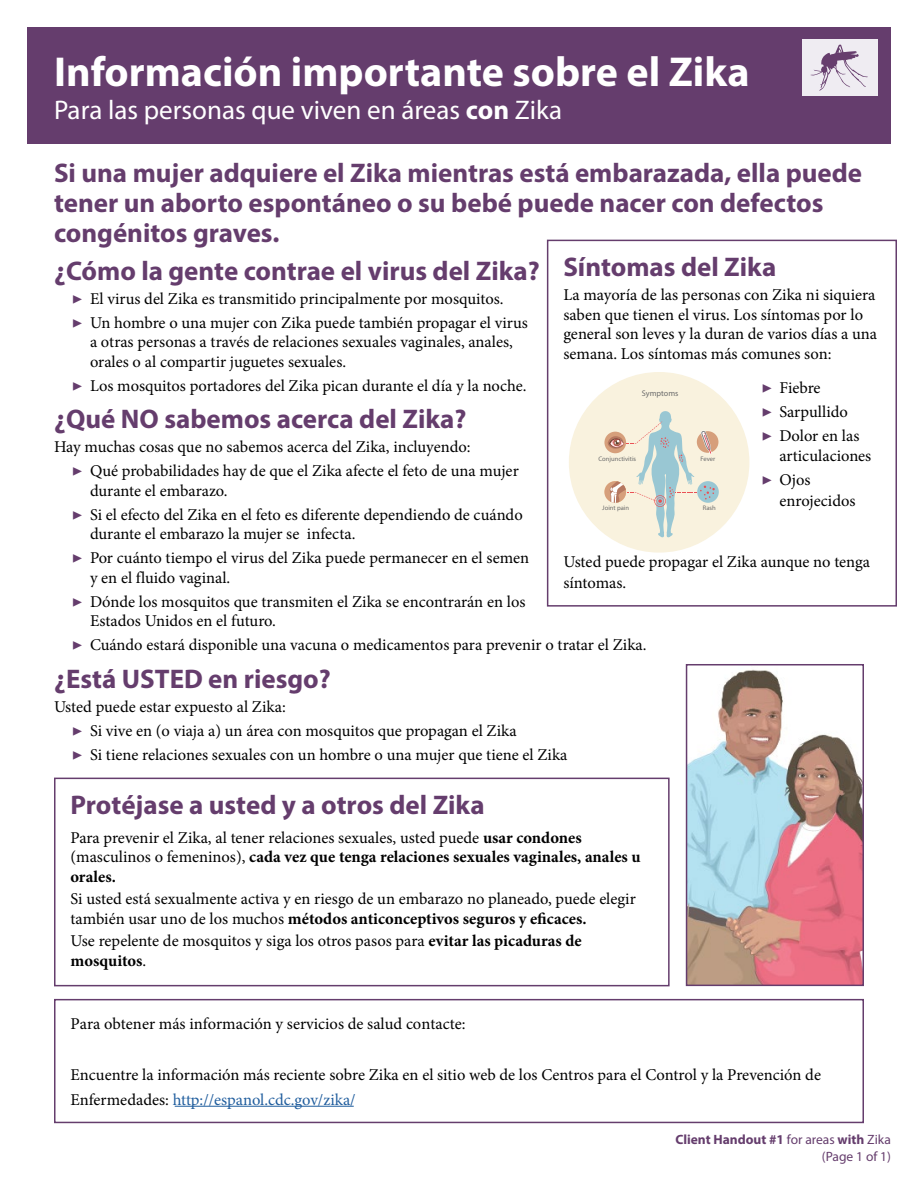
<style>
.page{position:relative;width:918px;height:1188px;background:#fff}
.page>*{position:absolute;margin:0;border:0;box-sizing:border-box;transform-origin:0 0}
.t1{font:700 42px "Myriad Pro";color:#fff}
.t2{font:700 27px/30px "Myriad Pro";color:#653d6d}
.t3{font:27px "Myriad Pro";color:#fff}
.t4{font:16.5px/24px "Minion Pro";color:#000}
.t5{font:13.5px/16.5px "Myriad Pro";color:#653d6d;text-align:right}
.t6{font:8.25px "Optima LT Std";color:#6b6b6b}
.t7{font:700 6.6px "Optima LT Std";color:#6b6b6b}
.s1{font-weight:700}
.s2{font-size:18px;color:#653d6d}
.s3{color:#215e9e}
</style>
<div class="page">
<div style="left:27px;top:27px;width:864px;height:117px;background:#653d6d"></div>
<div style="left:547px;top:240px;width:350px;height:367px;border:2px solid #653d6d"></div>
<div style="left:569px;top:372px;width:180px;height:181px;background:#f9f2de;border-radius:50%"></div>
<svg style="left:604px;top:432px;width:22px;height:21px"></svg>
<div style="left:697px;top:431px;width:21px;height:22px;background:#d69f7b;border-radius:50%"></div>
<svg style="left:697px;top:481px;width:22px;height:22px"></svg>
<svg style="left:604px;top:481px;width:22px;height:22px"></svg>
<svg style="left:608px;top:411px;width:107px;height:126px"></svg>
<img style="left:689px;top:669px;width:172px;height:314px">
<div style="left:686px;top:664px;width:178px;height:322px;border:2px solid #653d6d"></div>
<div style="left:802px;top:40px;width:76px;height:56px;background:#efecf2"></div>
<svg style="left:810px;top:45px;width:58px;height:46px"></svg>
<div style="left:54px;top:778px;width:616px;height:208px;border:2px solid #653d6d"></div>
<hr style="left:175px;top:1106px;width:179px;height:1px;background:#215e9e">
<div style="left:54px;top:999px;width:810px;height:124px;border:2px solid #653d6d"></div>
<h1 class="t1" style="left:54px;top:44px;width:697px">Información importante sobre el Zika</h1>
<h2 class="t3" style="left:54px;top:93px;width:510px">Para las personas que viven en áreas <span class="s1">con</span> Zika</h2>
<h2 class="t2" style="left:54px;top:157px;width:810px">Si una mujer adquiere el Zika mientras está embarazada, ella puede tener un aborto espontáneo o su bebé puede nacer con defectos congénitos graves.</h2>
<h2 class="t2" style="left:54px;top:255px;width:487px">¿Cómo la gente contrae el virus del Zika?</h2>
<p class="t4" style="left:72px;top:287px;width:457px"><span class="s2">▶</span> El virus del Zika es transmitido principalmente por mosquitos.<br><span class="s2">▶</span> Un hombre o una mujer con Zika puede también propagar el virus</p>
<p class="t4" style="left:90px;top:332px;width:424px;line-height:19.5px">a otras personas a través de relaciones sexuales vaginales, anales, orales o al compartir juguetes sexuales.</p>
<p class="t4" style="left:72px;top:374px;width:456px"><span class="s2">▶</span> Los mosquitos portadores del Zika pican durante el día y la noche.</p>
<h2 class="t2" style="left:54px;top:403px;width:414px">¿Qué NO sabemos acerca del Zika?</h2>
<p class="t4" style="left:72px;top:435px;width:448px;text-indent:-18px">Hay muchas cosas que no sabemos acerca del Zika, incluyendo:<br><span class="s2">▶</span> Qué probabilidades hay de que el Zika afecte el feto de una mujer</p>
<p class="t4" style="left:72px;top:479px;width:452px;text-indent:18px">durante el embarazo.<br><span class="s2">▶</span> Si el efecto del Zika en el feto es diferente dependiendo de cuándo</p>
<p class="t4" style="left:72px;top:522px;width:459px;text-indent:18px">durante el embarazo la mujer se infecta.<br><span class="s2">▶</span> Por cuánto tiempo el virus del Zika puede permanecer en el semen</p>
<p class="t4" style="left:72px;top:566px;width:455px;text-indent:18px">y en el fluido vaginal.<br><span class="s2">▶</span> Dónde los mosquitos que transmiten el Zika se encontrarán en los</p>
<p class="t4" style="left:72px;top:609px;width:576px;text-indent:18px">Estados Unidos en el futuro.<br><span class="s2">▶</span> Cuándo estará disponible una vacuna o medicamentos para prevenir o tratar el Zika.</p>
<h2 class="t2" style="left:54px;top:663px;width:278px">¿Está USTED en riesgo?</h2>
<p class="t4" style="left:72px;top:695px;width:497px;text-indent:-18px">Usted puede estar expuesto al Zika:<br><span class="s2">▶</span> Si vive en (o viaja a) un área con mosquitos que propagan el Zika<br><span class="s2">▶</span> Si tiene relaciones sexuales con un hombre o una mujer que tiene el Zika</p>
<h2 class="t2" style="left:563px;top:251px;width:214px">Síntomas del Zika</h2>
<p class="t4" style="left:563px;top:285px;width:315px;line-height:19.5px">La mayoría de las personas con Zika ni siquiera saben que tienen el virus. Los síntomas por lo general son leves y la duran de varios días a una semana. Los síntomas más comunes son:</p>
<p class="t4" style="left:761px;top:376px;width:100px"><span class="s2">▶</span> Fiebre<br><span class="s2">▶</span> Sarpullido <span class="s2">▶</span> Dolor en las</p>
<p class="t4" style="left:761px;top:444px;width:111px;text-indent:18px">articulaciones <span class="s2">▶</span> Ojos</p>
<p class="t4" style="left:779px;top:489px;width:78px">enrojecidos</p>
<p class="t6" style="left:642px;top:388px;width:38px">Symptoms</p>
<p class="t7" style="left:599px;top:455px;width:39px">Conjunctivitis</p>
<p class="t7" style="left:701px;top:455px;width:16px">Fever</p>
<p class="t7" style="left:703px;top:503px;width:15px">Rash</p>
<p class="t7" style="left:602px;top:503px;width:28px">Joint pain</p>
<p class="t4" style="left:563px;top:551px;width:308px;line-height:21.6px">Usted puede propagar el Zika aunque no tenga síntomas.</p>
<h2 class="t2" style="left:70px;top:789px;width:416px">Protéjase a usted y a otros del Zika</h2>
<p class="t4" style="left:70px;top:828px;width:572px;line-height:19.5px">Para prevenir el Zika, al tener relaciones sexuales, usted puede <span class="s1">usar condones </span>(masculinos o femeninos), <span class="s1">cada vez que tenga relaciones sexuales vaginales, anales u orales.</span></p>
<p class="t4" style="left:70px;top:889px;width:567px;line-height:19.5px">Si usted está sexualmente activa y en riesgo de un embarazo no planeado, puede elegir también usar uno de los muchos <span class="s1">métodos anticonceptivos seguros y eficaces.</span></p>
<p class="t4" style="left:70px;top:931px;width:513px;line-height:19.5px">Use repelente de mosquitos y siga los otros pasos para <span class="s1">evitar las picaduras de mosquitos</span>.</p>
<p class="t4" style="left:70px;top:1011px;width:396px">Para obtener más información y servicios de salud contacte:</p>
<p class="t4" style="left:70px;top:1062px;width:752px;line-height:25.5px">Encuentre la información más reciente sobre Zika en el sitio web de los Centros para el Control y la Prevención de<br>Enfermedades: <span class="s3">http://espanol.cdc.gov/zika/</span></p>
<p class="t5" style="left:675px;top:1131px;width:217px"><span class="s1">Client Handout #1</span> for areas <span class="s1">with</span> Zika (Page 1 of 1)</p>
</div>
